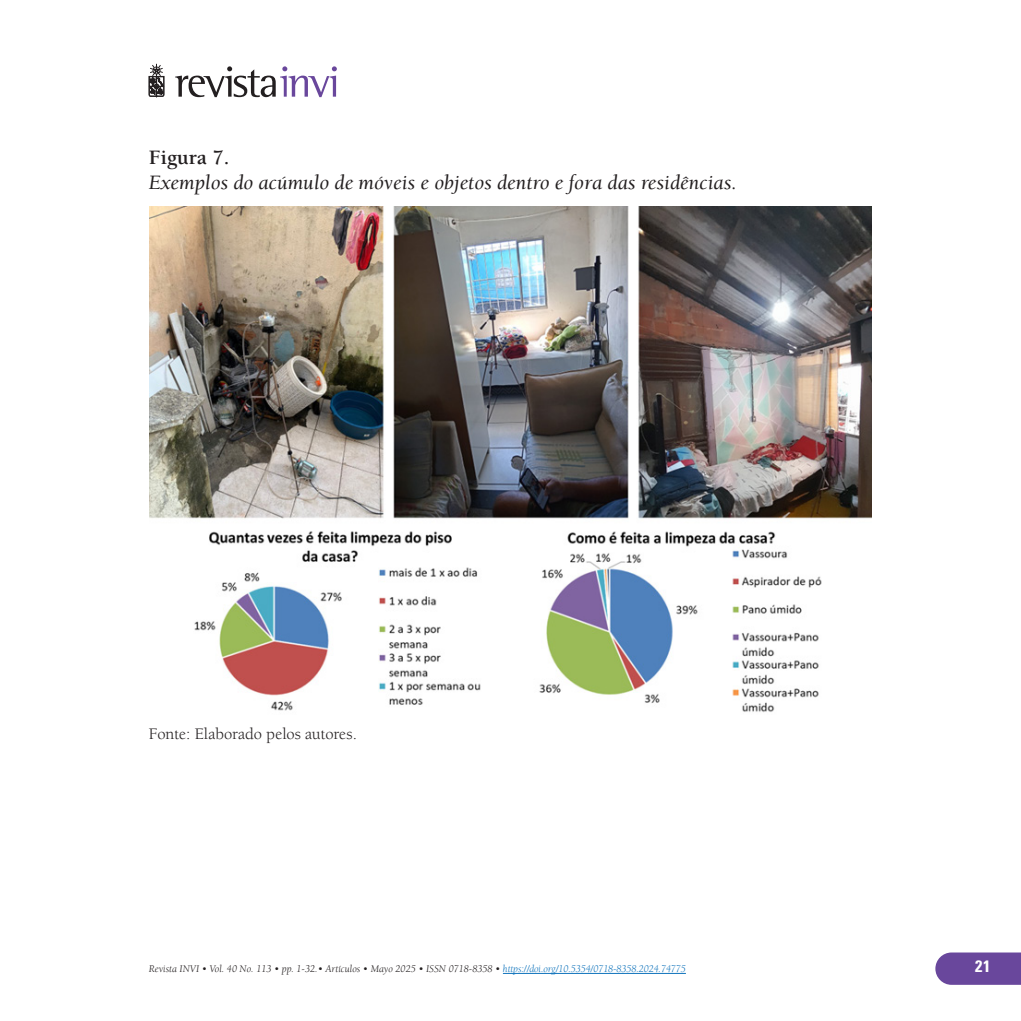
<style>
.page{position:relative;width:1021px;height:1021px;background:#fff}
.page>*{position:absolute;margin:0;border:0;box-sizing:border-box;transform-origin:0 0}
.sub_tablas{font:italic 21px "Berkeley Std";color:#231f20}
.sub_tablas-2{font:700 21px "Berkeley Std";color:#231f20}
.pie_de_foto{font:16.5px "Berkeley Std";letter-spacing:-.005em;color:#231f20}
.t1{font:700 condensed 16.5px "Univers LT Std";color:#fff}
.t2{font:italic 10.5px "Berkeley Std";color:#231f20}
.s1{font-style:inherit}
.s2{color:#1074bc}
</style>
<div class="page">
<hr style="left:503px;top:973px;width:183px;height:1px;background:#1074bc">
<svg style="left:175px;top:66px;width:162px;height:31px"></svg>
<svg style="left:149px;top:64px;width:15px;height:33px"></svg>
<svg style="left:935px;top:952px;width:85px;height:32px;background:#7151a1"></svg>
<img style="left:149px;top:207px;width:722px;height:505px">
<p class="sub_tablas-2" style="left:149px;top:146px;width:82px">Figura 7.</p>
<p class="sub_tablas" style="left:149px;top:171px;width:589px">Exemplos do acúmulo de móveis e objetos dentro e fora das residências.</p>
<p class="pie_de_foto" style="left:149px;top:725px;width:209px">Fonte: Elaborado pelos autores.</p>
<p class="t2" style="left:149px;top:963px;width:538px">Revista INVI • Vol. 40 No. 113 • pp. <span class="s1">1-32</span>.• Artículos • Mayo 2025 • ISSN 0718-8358 • <span class="s2">https://doi.org/10.5354/0718-8358.2024.74775</span></p>
<h2 class="t1" style="left:975px;top:956px;width:17px">21</h2>
</div>
